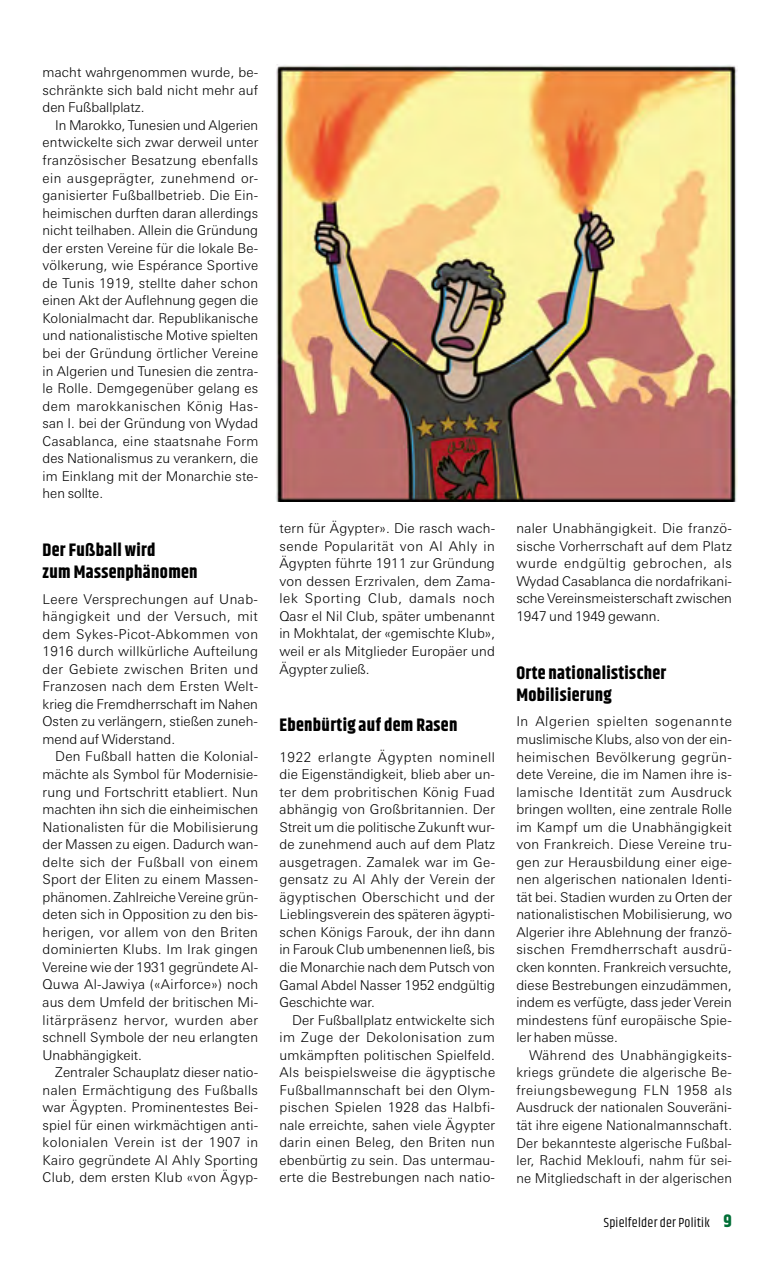
<style>
.page{position:relative;width:766px;height:1263px;background:#fff}
.page>*{position:absolute;margin:0;border:0;box-sizing:border-box;transform-origin:0 0}
.t1{font:700 18px/22.5px "Khand";letter-spacing:.02em;color:#000}
.t2{font:300 13.5px/17.5px "Linotype Univers Basic";letter-spacing:.01em;color:#000;text-align:justify}
.t3{font:13.5px "Khand";letter-spacing:.02em;color:#000}
.s1{font-weight:700;font-size:18px;color:#006e36}
</style>
<div class="page">
<img style="left:275px;top:64px;width:462px;height:438px">
<p class="t2" style="left:43px;top:64px;width:217px">macht wahrgenommen wurde, be&shy;schränkte sich bald nicht mehr auf den Fußballplatz.</p>
<p class="t2" style="left:43px;top:116px;width:217px;text-indent:13px">In Marokko, Tunesien und Algerien entwickelte sich zwar derweil unter französischer Besatzung ebenfalls ein ausgeprägter, zunehmend or&shy;ganisierter Fußballbetrieb. Die Ein&shy;heimischen durften daran allerdings nicht teilhaben. Allein die Gründung der ersten Vereine für die lokale Be&shy;völkerung, wie Espérance Sportive de Tunis 1919, stellte daher schon einen Akt der Auflehnung gegen die Kolonialmacht dar. Republikanische und nationalistische Motive spielten bei der Gründung örtlicher Vereine in Algerien und Tunesien die zentra&shy;le Rolle. Demgegenüber gelang es dem marokkanischen König Has&shy;san I. bei der Gründung von Wydad Casablanca, eine staatsnahe Form des Nationalismus zu verankern, die im Einklang mit der Monarchie ste&shy;hen sollte.</p>
<h1 class="t1" style="left:43px;top:539px;width:156px">Der Fußball wird<br>zum Massenphänomen</h1>
<p class="t2" style="left:43px;top:590px;width:217px">Leere Versprechungen auf Unab&shy;hängigkeit und der Versuch, mit dem Sykes-Picot-Abkommen von 1916 durch willkürliche Aufteilung der Gebiete zwischen Briten und Franzosen nach dem Ersten Welt&shy;krieg die Fremdherrschaft im Nahen Osten zu verlängern, stießen zuneh&shy;mend auf Widerstand.</p>
<p class="t2" style="left:43px;top:748px;width:217px;text-indent:13px">Den Fußball hatten die Kolonial&shy;mächte als Symbol für Modernisie&shy;rung und Fortschritt etabliert. Nun machten ihn sich die einheimischen Nationalisten für die Mobilisierung der Massen zu eigen. Dadurch wan&shy;delte sich der Fußball von einem Sport der Eliten zu einem Massen&shy;phänomen. Zahlreiche Vereine grün&shy;deten sich in Opposition zu den bis&shy;herigen, vor allem von den Briten dominierten Klubs. Im Irak gingen Vereine wie der 1931 gegründete Al-Quwa Al-Jawiya («Airforce») noch aus dem Umfeld der britischen Mi&shy;litärpräsenz hervor, wurden aber schnell Symbole der neu erlangten Unabhängigkeit.</p>
<p class="t2" style="left:43px;top:1063px;width:217px;text-indent:13px">Zentraler Schauplatz dieser natio&shy;nalen Ermächtigung des Fußballs war Ägypten. Prominentestes Bei&shy;spiel für einen wirkmächtigen anti&shy;kolonialen Verein ist der 1907 in Kairo gegründete Al Ahly Sporting Club, dem ersten Klub «von Ägyp-</p>
<p class="t2" style="left:279px;top:519px;width:217px">tern für Ägypter». Die rasch wach&shy;sende Popularität von Al Ahly in Ägypten führte 1911 zur Gründung von dessen Erzrivalen, dem Zama&shy;lek Sporting Club, damals noch Qasr el Nil Club, später umbenannt in Mokhtalat, der «gemischte Klub», weil er als Mitglieder Europäer und Ägypter zuließ.</p>
<h1 class="t1" style="left:279px;top:715px;width:179px">Ebenbürtig auf dem Rasen</h1>
<p class="t2" style="left:279px;top:748px;width:217px">1922 erlangte Ägypten nominell die Eigenständigkeit, blieb aber un&shy;ter dem probritischen König Fuad abhängig von Großbritannien. Der Streit um die politische Zukunft wur&shy;de zunehmend auch auf dem Platz ausgetragen. Zamalek war im Ge&shy;gensatz zu Al Ahly der Verein der ägyptischen Oberschicht und der Lieblingsverein des späteren ägypti&shy;schen Königs Farouk, der ihn dann in Farouk Club umbenennen ließ, bis die Monarchie nach dem Putsch von Gamal Abdel Nasser 1952 endgültig Geschichte war.</p>
<p class="t2" style="left:279px;top:1011px;width:217px;text-indent:13px">Der Fußballplatz entwickelte sich im Zuge der Dekolonisation zum umkämpften politischen Spielfeld.<br>Als beispielsweise die ägyptische Fußballmannschaft bei den Olym&shy;pischen Spielen 1928 das Halbfi&shy;nale erreichte, sahen viele Ägypter darin einen Beleg, den Briten nun ebenbürtig zu sein. Das untermau&shy;erte die Bestrebungen nach natio-</p>
<p class="t2" style="left:516px;top:520px;width:217px">naler Unabhängigkeit. Die franzö&shy;sische Vorherrschaft auf dem Platz wurde endgültig gebrochen, als Wydad Casablanca die nordafrikani&shy;sche Vereinsmeisterschaft zwischen 1947 und 1949 gewann.</p>
<h1 class="t1" style="left:516px;top:662px;width:151px">Orte nationalistischer<br>Mobilisierung</h1>
<p class="t2" style="left:516px;top:713px;width:217px">In Algerien spielten sogenannte muslimische Klubs, also von der ein&shy;heimischen Bevölkerung gegrün&shy;dete Vereine, die im Namen ihre is&shy;lamische Identität zum Ausdruck bringen wollten, eine zentrale Rolle im Kampf um die Unabhängigkeit von Frankreich. Diese Vereine tru&shy;gen zur Herausbildung einer eige&shy;nen algerischen nationalen Identi&shy;tät bei. Stadien wurden zu Orten der nationalistischen Mobilisierung, wo Algerier ihre Ablehnung der franzö&shy;sischen Fremdherrschaft ausdrü&shy;cken konnten. Frankreich versuchte, diese Bestrebungen einzudämmen, indem es verfügte, dass jeder Verein mindestens fünf europäische Spie&shy;ler haben müsse.</p>
<p class="t2" style="left:516px;top:1046px;width:217px;text-indent:13px">Während des Unabhängigkeits&shy;kriegs gründete die algerische Be&shy;freiungsbewegung FLN 1958 als Ausdruck der nationalen Souveräni&shy;tät ihre eigene Nationalmannschaft.<br>Der bekannteste algerische Fußbal&shy;ler, Rachid Mekloufi, nahm für sei&shy;ne Mitgliedschaft in der algerischen</p>
<p class="t3" style="left:603px;top:1214px;width:130px">Spielfelder der Politik <span class="s1">9</span></p>
</div>
